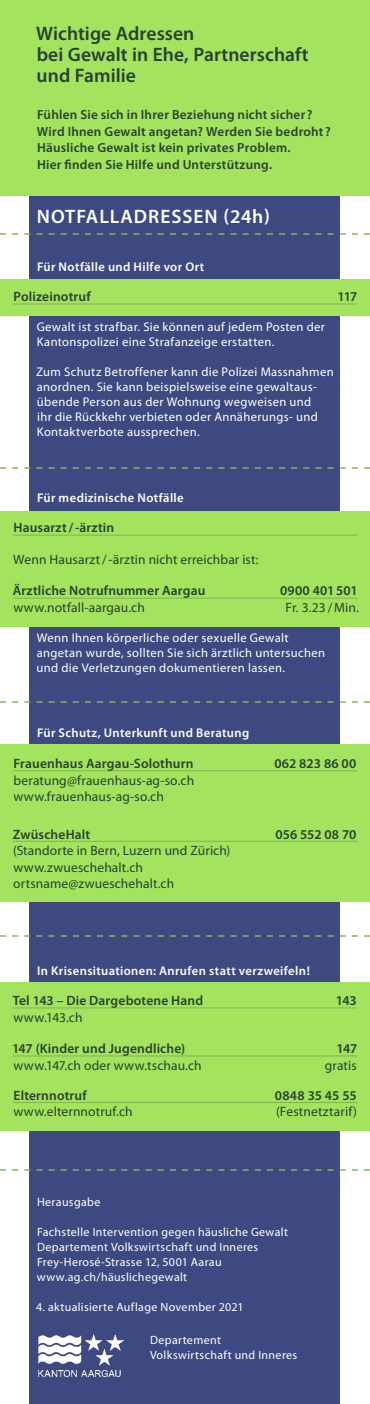
<style>
.page{position:relative;width:370px;height:1404px;background:#fff}
.page>*{position:absolute;margin:0;border:0;box-sizing:border-box;transform-origin:0 0}
.t1{font:600 19.5px/21px "Myriad Pro";letter-spacing:.005em;color:#28412f}
.t2{font:600 19.5px "Myriad Pro";letter-spacing:.05em;color:#fff}
.t3{font:13.5px/16.5px "Myriad Pro";letter-spacing:.01em;color:#28412f}
.t4{font:600 13.5px "Myriad Pro";letter-spacing:.01em;color:#28412f}
.t5{font:600 13.2px/16.5px "Myriad Pro";letter-spacing:.015em;color:#28412f}
.t6{font:12.6px/15px "Myriad Pro";letter-spacing:.03em;color:#fff}
.t7{font:600 12.6px "Myriad Pro";letter-spacing:.03em;color:#fff}
.t8{font:12px/15px "Myriad Pro";letter-spacing:.025em;color:#fff}
</style>
<div class="page">
<div style="left:30px;top:196px;width:310px;height:1207px;background:#3e4981"></div>
<div style="left:0;top:0;width:370px;height:196px;background:#a3e35e"></div>
<div style="left:0;top:280px;width:370px;height:36px;background:#a3e35e"></div>
<div style="left:0;top:510px;width:370px;height:116px;background:#a3e35e"></div>
<div style="left:0;top:981px;width:370px;height:149px;background:#a3e35e"></div>
<div style="left:0;top:744px;width:370px;height:157px;background:#a3e35e"></div>
<hr style="left:13px;top:303px;width:344px;height:1px;background:#84ba52">
<hr style="left:13px;top:534px;width:344px;height:1px;background:#84ba52">
<hr style="left:13px;top:597px;width:344px;height:1px;background:#84ba52">
<hr style="left:13px;top:770px;width:344px;height:1px;background:#84ba52">
<hr style="left:13px;top:840px;width:344px;height:1px;background:#84ba52">
<hr style="left:13px;top:1007px;width:344px;height:1px;background:#84ba52">
<hr style="left:13px;top:1055px;width:344px;height:1px;background:#84ba52">
<hr style="left:13px;top:1101px;width:344px;height:1px;background:#84ba52">
<svg style="left:0;top:233px;width:370px;height:2px"></svg>
<svg style="left:0;top:467px;width:370px;height:1px"></svg>
<svg style="left:0;top:701px;width:370px;height:1px"></svg>
<svg style="left:0;top:935px;width:370px;height:1px"></svg>
<svg style="left:0;top:1169px;width:370px;height:1px"></svg>
<img style="left:38px;top:1334px;width:85px;height:43px">
<h1 class="t1" style="left:36px;top:23px;width:274px">Wichtige Adressen<br>bei Gewalt in Ehe, Partnerschaft und Familie</h1>
<p class="t5" style="left:37px;top:106px;width:295px">Fühlen Sie sich in Ihrer Beziehung nicht sicher?<br>Wird Ihnen Gewalt angetan? Werden Sie bedroht?<br>Häusliche Gewalt ist kein privates Problem.<br>Hier finden Sie Hilfe und Unterstützung.</p>
<h1 class="t2" style="left:37px;top:204px;width:27px">Notfa</h1>
<h1 class="t2" style="left:99px;top:204px;width:73px">lladressen</h1>
<h1 class="t2" style="left:223px;top:204px;width:48px">(24h)</h1>
<p class="t7" style="left:37px;top:259px;width:169px">Für Notfälle und Hilfe vor Ort</p>
<p class="t4" style="left:14px;top:288px;width:79px">Polizeinotruf</p>
<p class="t4" style="left:338px;top:288px;width:21px">117</p>
<p class="t6" style="left:37px;top:319px;width:290px">Gewalt ist strafbar. Sie können auf jedem Posten der<br>Kantonspolizei eine Strafanzeige erstatten.</p>
<p class="t6" style="left:36px;top:364px;width:299px">Zum Schutz Betroffener kann die Polizei Massnahmen anordnen. Sie kann beispielsweise eine gewaltaus&shy;übende Person aus der Wohnung wegweisen und<br>ihr die Rückkehr verbieten oder Annäherungs- und Kontaktverbote aussprechen.</p>
<p class="t7" style="left:37px;top:490px;width:148px">Für medizinische Notfälle</p>
<p class="t4" style="left:14px;top:519px;width:102px">Hausarzt/-ärztin</p>
<p class="t3" style="left:13px;top:551px;width:247px">Wenn Hausarzt/-ärztin nicht erreichbar ist:</p>
<p class="t4" style="left:13px;top:582px;width:194px">Ärztliche Notrufnummer Aargau</p>
<p class="t4" style="left:280px;top:582px;width:79px">0900 401 501</p>
<p class="t3" style="left:13px;top:599px;width:133px">www.notfall-aargau.ch</p>
<p class="t3" style="left:286px;top:599px;width:75px">Fr. 3.23 / Min.</p>
<p class="t6" style="left:37px;top:630px;width:290px">Wenn Ihnen körperliche oder sexuelle Gewalt angetan wurde, sollten Sie sich ärztlich untersuchen und die Verletzungen dokumentieren lassen.</p>
<p class="t7" style="left:37px;top:724px;width:214px">Für Schutz, Unterkunft und Beratung</p>
<p class="t4" style="left:14px;top:755px;width:181px">Frauenhaus Aargau-Solothurn</p>
<p class="t4" style="left:274px;top:755px;width:84px">062 823 86 00</p>
<p class="t3" style="left:13px;top:771px;width:182px">beratung@frauenhaus-ag-so.ch www.frauenhaus-ag-so.ch</p>
<p class="t4" style="left:13px;top:825px;width:79px">ZwüscheHalt</p>
<p class="t4" style="left:275px;top:825px;width:83px">056 552 08 70</p>
<p class="t3" style="left:13px;top:842px;width:219px">(Standorte in Bern, Luzern und Zürich) www.zwueschehalt.ch ortsname@zwueschehalt.ch</p>
<p class="t7" style="left:37px;top:962px;width:274px">In Krisensituationen: Anrufen statt verzweifeln!</p>
<p class="t4" style="left:13px;top:992px;width:192px">Tel 143 – Die Dargebotene Hand</p>
<p class="t4" style="left:336px;top:992px;width:23px">143</p>
<p class="t3" style="left:13px;top:1008px;width:71px">www.143.ch</p>
<p class="t4" style="left:12px;top:1040px;width:175px">147 (Kinder und Jugendliche)</p>
<p class="t4" style="left:337px;top:1040px;width:22px">147</p>
<p class="t3" style="left:13px;top:1056px;width:190px">www.147.ch oder www.tschau.ch</p>
<p class="t3" style="left:325px;top:1056px;width:33px">gratis</p>
<p class="t4" style="left:14px;top:1086px;width:75px">Elternnotruf</p>
<p class="t4" style="left:275px;top:1086px;width:83px">0848 35 45 55</p>
<p class="t3" style="left:13px;top:1103px;width:121px">www.elternnotruf.ch</p>
<p class="t3" style="left:276px;top:1103px;width:82px">(Festnetztarif)</p>
<p class="t8" style="left:37px;top:1194px;width:65px">Herausgabe</p>
<p class="t8" style="left:37px;top:1224px;width:253px">Fachstelle Intervention gegen häusliche Gewalt Departement Volkswirtschaft und Inneres Frey-Herosé-Strasse 12, 5001 Aarau www.ag.ch/häuslichegewalt</p>
<p class="t8" style="left:36px;top:1299px;width:209px">4. aktualisierte Auflage November 2021</p>
<p class="t8" style="left:150px;top:1332px;width:149px">Departement<br>Volkswirtschaft und Inneres</p>
</div>
